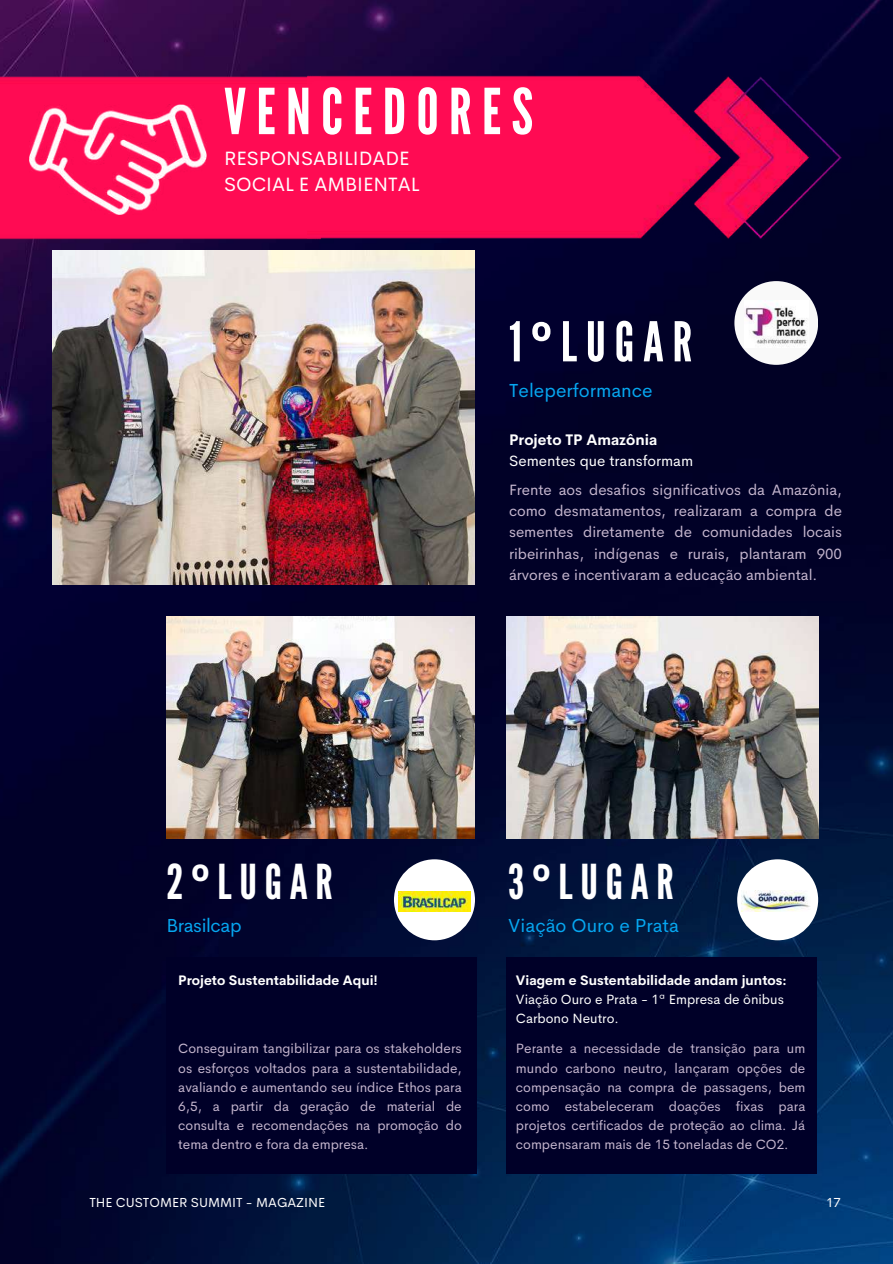
<style>
.page{position:relative;width:893px;height:1264px;background:#fff}
.page>*{position:absolute;margin:0;border:0;box-sizing:border-box;transform-origin:0 0}
.t1{font:63.15px "League Gothic";letter-spacing:.16em;color:#fff}
.t2{font:54.75px "League Gothic";letter-spacing:.16em;color:#fff}
.t3{font:48px "League Gothic";letter-spacing:.16em;color:#fff}
.t4{font:19.35px/26.5px "Cerebri Sans";color:#fff}
.t5{font:18.9px "Cerebri Sans";color:#06a7f1}
.t6{font:18.9px "Cerebri Sans";letter-spacing:-.02em;color:#06a7f1}
.t7{font:15px/21.5px "Cerebri Sans";color:#c5b6ce;text-align:justify}
.t8{font:15px "Cerebri Sans";color:#fff}
.t9{font:700 15px "Cerebri Sans";color:#fff}
.t10{font:13.5px/19.2px "Cerebri Sans";color:#c5b6ce;text-align:justify}
.t11{font:700 13.5px "Cerebri Sans";color:#fff}
.t12{font:13.5px/19.2px "Cerebri Sans";color:#fff}
.t13{font:13.2px "Cerebri Sans";color:#fff}
.s1{font-family:"Noto Sans";font-weight:700}
</style>
<div class="page">
<img style="left:0;top:0;width:892px;height:1263px">
<div style="left:506px;top:957px;width:311px;height:217px;background:#000028"></div>
<div style="left:166px;top:957px;width:311px;height:217px;background:#000028"></div>
<img style="left:53px;top:251px;width:421px;height:333px">
<img style="left:506px;top:616px;width:312px;height:222px">
<img style="left:166px;top:616px;width:308px;height:222px">
<div style="left:0;top:75px;width:320px;height:165px;background:#ff0b53"></div>
<img style="left:307px;top:76px;width:535px;height:164px">
<div style="left:734px;top:281px;width:84px;height:84px;background:#f9f9f9;border-radius:50%"></div>
<div style="left:394px;top:859px;width:81px;height:81px;background:#fff;border-radius:50%"></div>
<div style="left:737px;top:859px;width:81px;height:81px;background:#fff;border-radius:50%"></div>
<img style="left:30px;top:104px;width:177px;height:110px">
<img style="left:745px;top:306px;width:62px;height:40px">
<img style="left:398px;top:891px;width:72px;height:20px">
<img style="left:741px;top:890px;width:69px;height:22px">
<h1 class="t1" style="left:224px;top:75px;width:310px">VENCEDORES</h1>
<h3 class="t4" style="left:224px;top:145px;width:197px">RESPONSABILIDADE<br>SOCIAL E AMBIENTAL</h3>
<h2 class="t2" style="left:509px;top:310px;width:184px">1<span class="s1">º</span>LUGAR</h2>
<h3 class="t5" style="left:509px;top:378px;width:145px">Teleperformance</h3>
<p class="t9" style="left:509px;top:429px;width:149px">Projeto TP Amazônia</p>
<p class="t8" style="left:509px;top:451px;width:185px">Sementes que transformam</p>
<p class="t7" style="left:509px;top:478px;width:334px">Frente aos desafios significativos da Amazônia, como desmatamentos, realizaram a compra de sementes diretamente de comunidades locais ribeirinhas, indígenas e rurais, plantaram 900 árvores e incentivaram a educação ambiental.</p>
<h3 class="t3" style="left:166px;top:853px;width:168px">2<span class="s1">º</span>LUGAR</h3>
<h3 class="t6" style="left:166px;top:913px;width:77px">Brasilcap</h3>
<h3 class="t3" style="left:508px;top:853px;width:167px">3<span class="s1">º</span>LUGAR</h3>
<h3 class="t5" style="left:508px;top:913px;width:172px">Viação Ouro e Prata</h3>
<p class="t11" style="left:178px;top:971px;width:201px">Projeto Sustentabilidade Aqui!</p>
<p class="t11" style="left:516px;top:971px;width:272px">Viagem e Sustentabilidade andam juntos:</p>
<p class="t12" style="left:516px;top:989px;width:269px">Viação Ouro e Prata - 1ª Empresa de ônibus<br>Carbono Neutro.</p>
<p class="t10" style="left:178px;top:1039px;width:285px">Conseguiram tangibilizar para os stakeholders os esforços voltados para a sustentabilidade, avaliando e aumentando seu índice Ethos para 6,5, a partir da geração de material de consulta e recomendações na promoção do tema dentro e fora da empresa.</p>
<p class="t13" style="left:89px;top:1194px;width:237px">THE CUSTOMER SUMMIT - MAGAZINE</p>
<p class="t10" style="left:516px;top:1039px;width:291px">Perante a necessidade de transição para um mundo carbono neutro, lançaram opções de compensação na compra de passagens, bem como estabeleceram doações fixas para projetos certificados de proteção ao clima. Já compensaram mais de 15 toneladas de CO2.</p>
<p class="t13" style="left:826px;top:1193px;width:16px">17</p>
</div>
